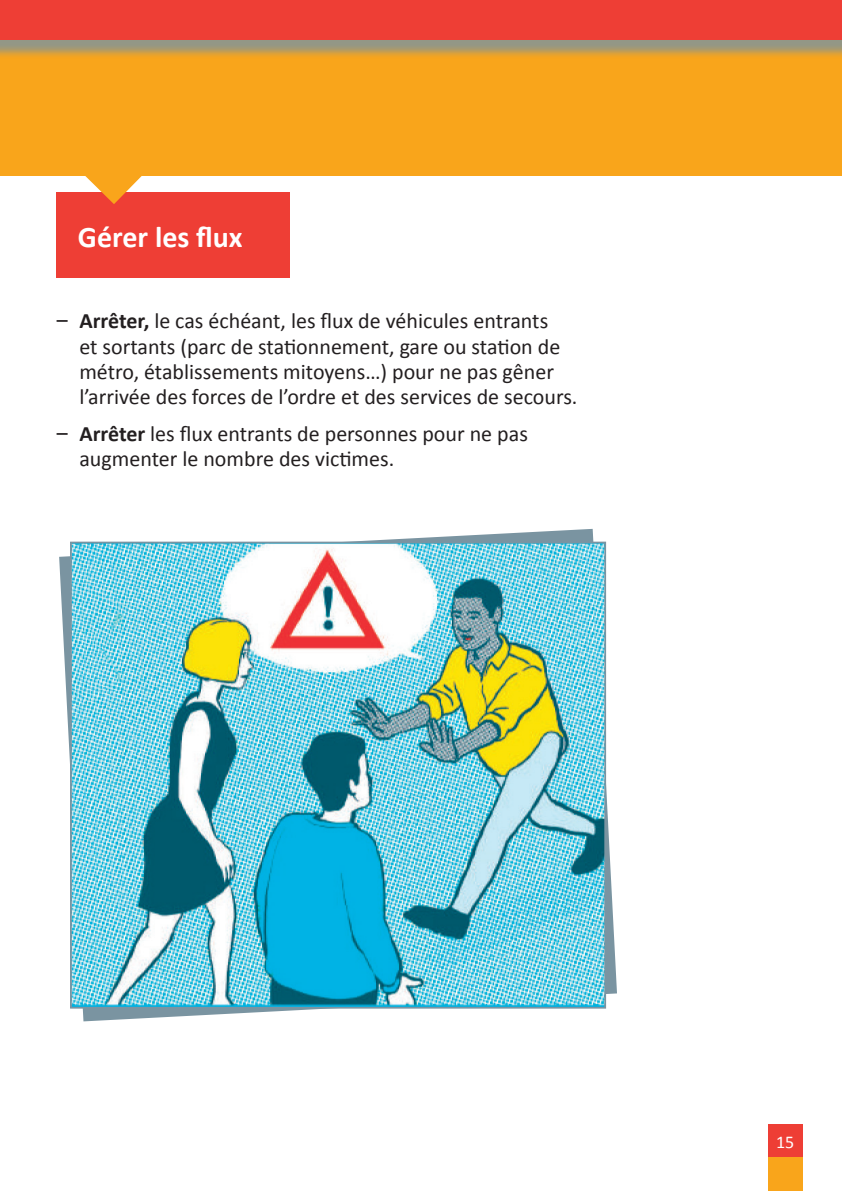
<style>
.page{position:relative;width:842px;height:1191px;background:#fff}
.page>*{position:absolute;margin:0;border:0;box-sizing:border-box;transform-origin:0 0}
.t1{font:700 30px "Calibri";color:#fff}
.t2{font:22px/25.2px "Calibri";color:#231f20}
.t3{font:18px "Calibri";color:#fff}
.s1{font-weight:700}
</style>
<div class="page">
<div style="left:768px;top:1124px;width:34px;height:33px;background:#ee3e35"></div>
<div style="left:768px;top:1157px;width:34px;height:34px;background:#f9a51b"></div>
<div style="left:0;top:0;width:842px;height:176px;background:#f9a51b"></div>
<div style="left:0;top:0;width:842px;height:59px;background:#7a94a1;opacity:.8"></div>
<div style="left:0;top:0;width:842px;height:40px;background:#ee3e35"></div>
<div style="left:57px;top:193px;width:233px;height:85px;background:#ee3e35"></div>
<svg style="left:79px;top:176px;width:68px;height:28px"></svg>
<svg style="left:59px;top:529px;width:558px;height:492px"></svg>
<img style="left:73px;top:544px;width:530px;height:461px">
<div style="left:70px;top:541px;width:536px;height:467px;border:2px solid #7a94a1"></div>
<h1 class="t1" style="left:78px;top:218px;width:166px">Gérer les flux</h1>
<p class="t2" style="left:79px;top:307px;width:500px;text-indent:-23px">͵͵ <span class="s1">Arrêter,</span> le cas échéant, les flux de véhicules entrants<br>et sortants (parc de stationnement, gare ou station de métro, établissements mitoyens…) pour ne pas gêner l’arrivée des forces de l’ordre et des services de secours.</p>
<p class="t2" style="left:79px;top:420px;width:450px;text-indent:-23px">͵͵ <span class="s1">Arrêter</span> les flux entrants de personnes pour ne pas augmenter le nombre des victimes.</p>
<p class="t3" style="left:776px;top:1130px;width:20px">15</p>
</div>
